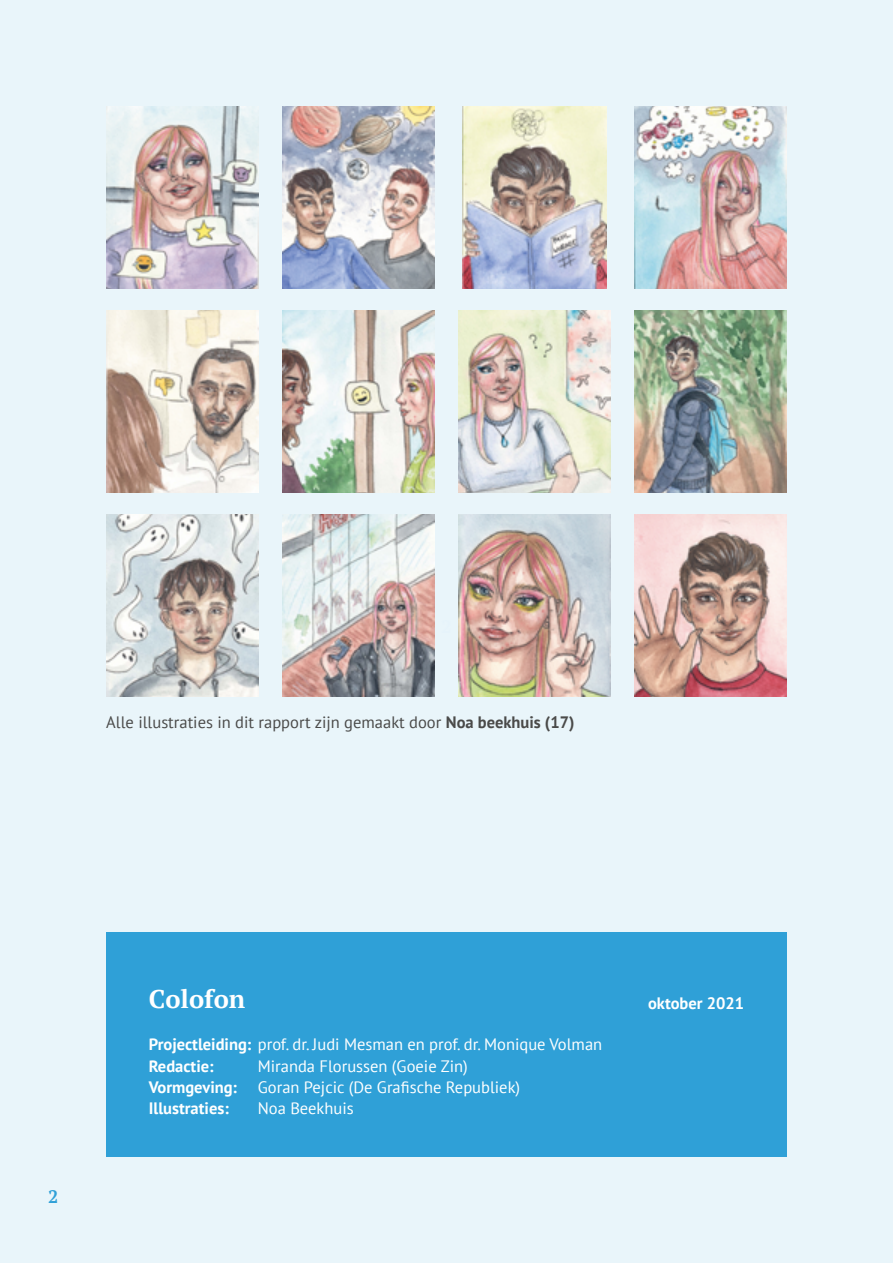
<style>
.page{position:relative;width:893px;height:1263px;background:#e9f5fa}
.page>*{position:absolute;margin:0;border:0;box-sizing:border-box;transform-origin:0 0}
.t1{font:700 25.5px "PT Serif";color:#fff}
.t2{font:700 18px "PT Serif";color:#2fa0d7}
.t3{font:16.5px/21.5px "PT Sans";color:#fff}
.t4{font:16.5px "PT Sans";color:#4a4a49}
.t5{font:700 16.5px "PT Sans";color:#fff}
.s1{font-weight:700}
</style>
<div class="page">
<div style="left:106px;top:932px;width:681px;height:225px;background:#2fa0d7"></div>
<img style="left:106px;top:106px;width:153px;height:182px">
<img style="left:282px;top:106px;width:153px;height:182px">
<img style="left:462px;top:106px;width:145px;height:182px">
<img style="left:634px;top:106px;width:153px;height:182px">
<img style="left:106px;top:310px;width:153px;height:182px">
<img style="left:282px;top:310px;width:153px;height:182px">
<img style="left:458px;top:310px;width:153px;height:182px">
<img style="left:634px;top:310px;width:153px;height:182px">
<img style="left:106px;top:514px;width:153px;height:182px">
<img style="left:282px;top:514px;width:153px;height:182px">
<img style="left:458px;top:514px;width:153px;height:182px">
<img style="left:634px;top:514px;width:153px;height:182px">
<p class="t4" style="left:106px;top:712px;width:470px">Alle illustraties in dit rapport zijn gemaakt door <span class="s1">Noa beekhuis (17)</span></p>
<p class="t2" style="left:48px;top:1184px;width:12px">2</p>
<h1 class="t1" style="left:149px;top:982px;width:98px">Colofon</h1>
<p class="t3" style="left:149px;top:1033px;width:455px"><span class="s1">Projectleiding:</span> prof. dr. Judi Mesman en prof. dr. Monique Volman<br><span class="s1">Redactie:</span></p>
<p class="t3" style="left:258px;top:1054px;width:212px">Miranda Florussen (Goeie Zin)</p>
<p class="t5" style="left:149px;top:1076px;width:90px">Vormgeving:</p>
<p class="t3" style="left:258px;top:1076px;width:264px">Goran Pejcic (De Grafische Republiek)</p>
<p class="t5" style="left:149px;top:1098px;width:81px">Illustraties:</p>
<p class="t3" style="left:258px;top:1097px;width:97px">Noa Beekhuis</p>
<p class="t5" style="left:648px;top:992px;width:98px">oktober 2021</p>
</div>
